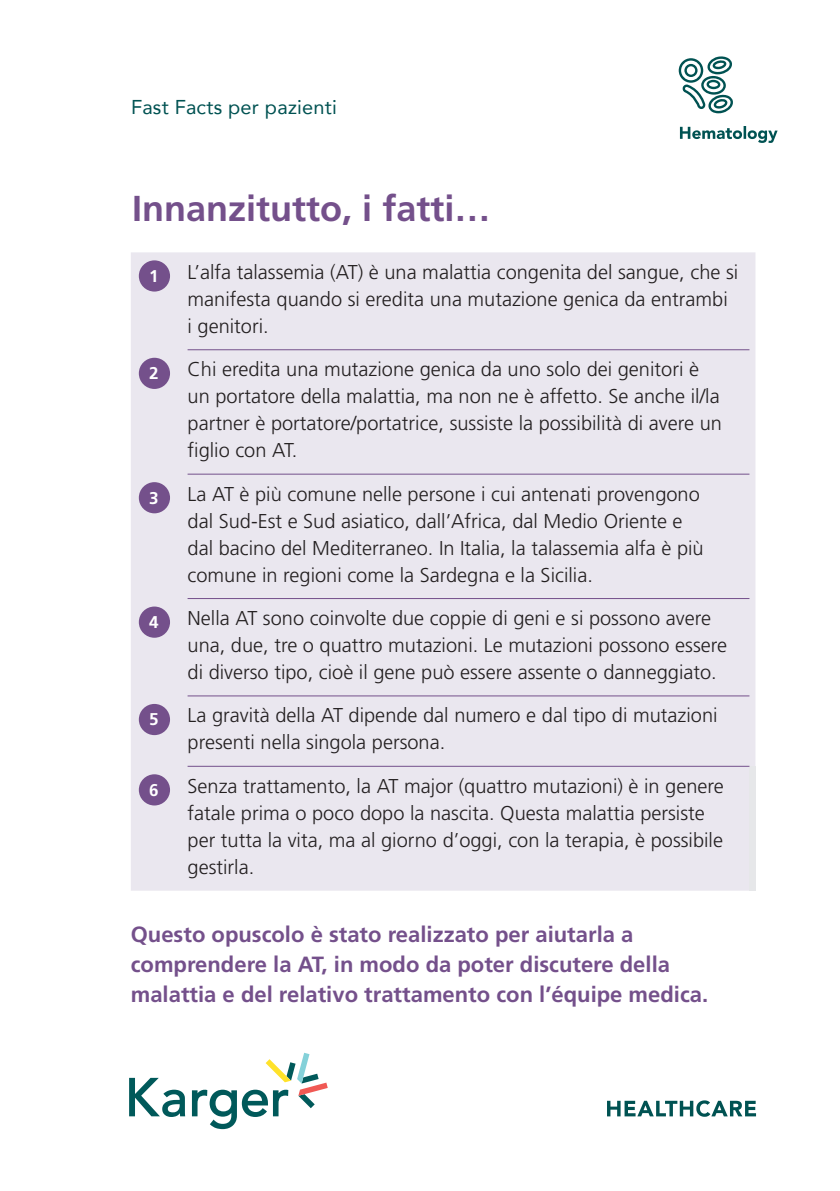
<style>
.page{position:relative;width:840px;height:1191px;background:#fff}
.page>*{position:absolute;margin:0;border:0;box-sizing:border-box;transform-origin:0 0}
.t1{font:700 36px "Frutiger";color:#74508b}
.t2{font:700 22px/30px "Frutiger";color:#74508b}
.t3{font:300 20px/27px "Frutiger";color:#231f20}
.t4{font:20px "Avenir";letter-spacing:.01em;color:#005252}
.t5{font:700 17px "Frutiger";color:#fff}
</style>
<div class="page">
<div style="left:131px;top:252px;width:624px;height:638px;background:#eae7ef"></div>
<div style="left:749px;top:766px;width:6px;height:124px;background:#e6e7e9"></div>
<hr style="left:187px;top:695px;width:562px;height:1px;background:#74508b">
<hr style="left:187px;top:598px;width:562px;height:1px;background:#74508b">
<hr style="left:187px;top:349px;width:562px;height:1px;background:#74508b">
<hr style="left:187px;top:473px;width:562px;height:1px;background:#74508b">
<hr style="left:187px;top:766px;width:562px;height:1px;background:#74508b">
<div style="left:139px;top:260px;width:31px;height:31px;background:#74508b;border-radius:50%"></div>
<div style="left:139px;top:358px;width:31px;height:31px;background:#74508b;border-radius:50%"></div>
<div style="left:139px;top:482px;width:31px;height:31px;background:#74508b;border-radius:50%"></div>
<div style="left:139px;top:606px;width:31px;height:32px;background:#74508b;border-radius:50%"></div>
<div style="left:139px;top:704px;width:31px;height:31px;background:#74508b;border-radius:50%"></div>
<div style="left:139px;top:774px;width:31px;height:31px;background:#74508b;border-radius:50%"></div>
<svg style="left:679px;top:126px;width:98px;height:17px"></svg>
<svg style="left:678px;top:56px;width:55px;height:57px"></svg>
<svg style="left:129px;top:1052px;width:198px;height:77px"></svg>
<svg style="left:607px;top:1100px;width:148px;height:16px"></svg>
<p class="t4" style="left:131px;top:91px;width:207px">Fast Facts per pazienti</p>
<h1 class="t1" style="left:132px;top:188px;width:360px">Innanzitutto, i fatti…</h1>
<p class="t5" style="left:149px;top:266px;width:11px">1</p>
<p class="t3" style="left:187px;top:259px;width:552px">L’alfa talassemia (AT) è una malattia congenita del sangue, che si manifesta quando si eredita una mutazione genica da entrambi<br>i genitori.</p>
<p class="t5" style="left:149px;top:363px;width:11px">2</p>
<p class="t3" style="left:187px;top:356px;width:535px">Chi eredita una mutazione genica da uno solo dei genitori è un portatore della malattia, ma non ne è affetto. Se anche il/la partner è portatore/portatrice, sussiste la possibilità di avere un figlio con AT.</p>
<p class="t5" style="left:149px;top:488px;width:11px">3</p>
<p class="t3" style="left:187px;top:480px;width:517px">La AT è più comune nelle persone i cui antenati provengono dal Sud-Est e Sud asiatico, dall’Africa, dal Medio Oriente e dal bacino del Mediterraneo. In Italia, la talassemia alfa è più comune in regioni come la Sardegna e la Sicilia.</p>
<p class="t5" style="left:149px;top:612px;width:11px">4</p>
<p class="t3" style="left:187px;top:605px;width:541px">Nella AT sono coinvolte due coppie di geni e si possono avere una, due, tre o quattro mutazioni. Le mutazioni possono essere di diverso tipo, cioè il gene può essere assente o danneggiato.</p>
<p class="t5" style="left:149px;top:709px;width:11px">5</p>
<p class="t3" style="left:187px;top:702px;width:531px">La gravità della AT dipende dal numero e dal tipo di mutazioni presenti nella singola persona.</p>
<p class="t5" style="left:149px;top:780px;width:11px">6</p>
<p class="t3" style="left:187px;top:772px;width:537px">Senza trattamento, la AT major (quattro mutazioni) è in genere fatale prima o poco dopo la nascita. Questa malattia persiste per tutta la vita, ma al giorno d’oggi, con la terapia, è possibile gestirla.</p>
<p class="t2" style="left:131px;top:920px;width:578px">Questo opuscolo è stato realizzato per aiutarla a comprendere la AT, in modo da poter discutere della malattia e del relativo trattamento con l’équipe medica.</p>
</div>
